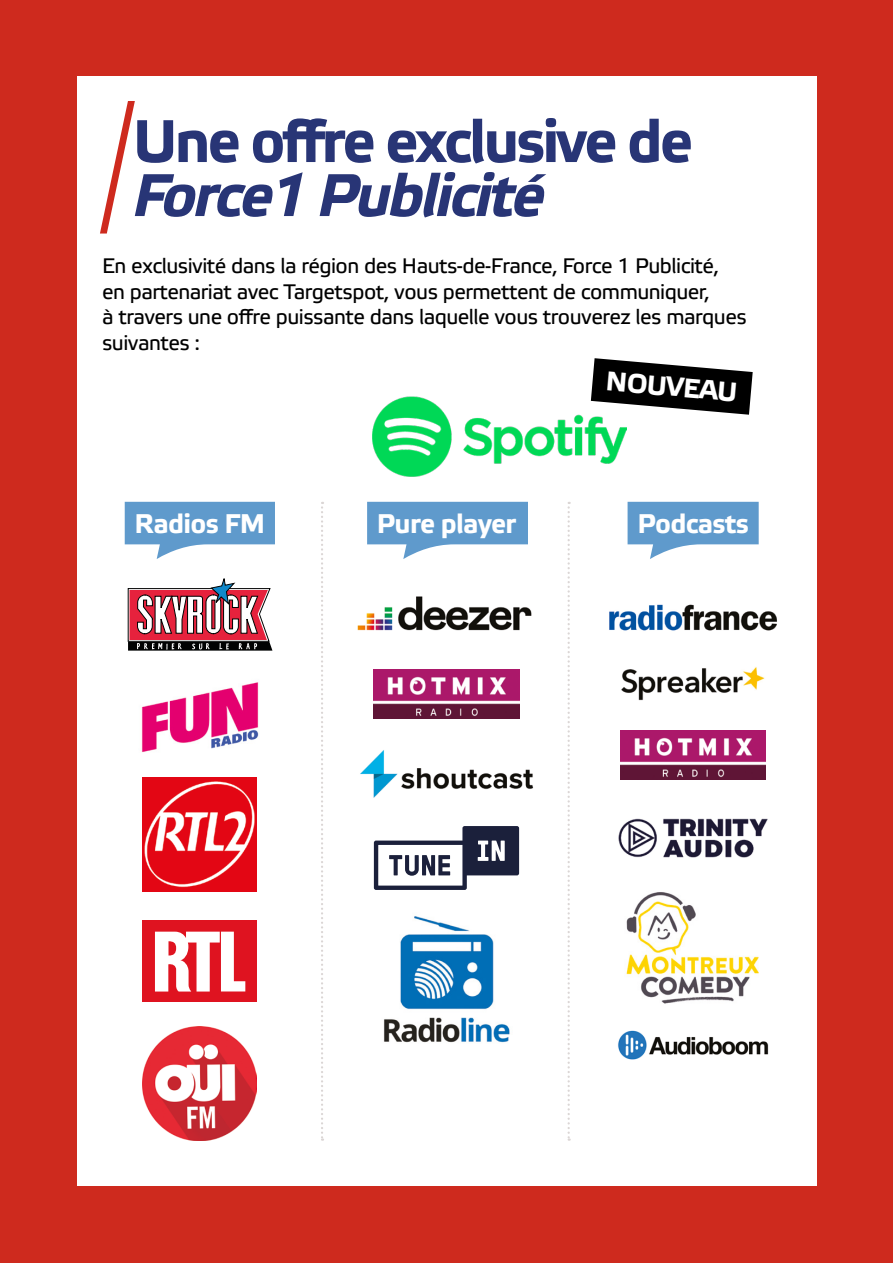
<style>
.page{position:relative;width:893px;height:1263px;background:#fff}
.page>*{position:absolute;margin:0;border:0;box-sizing:border-box;transform-origin:0 0}
.t1{font:700 60px "Etelka Text Pro";letter-spacing:-.05em;color:#283576}
.t2{font:italic 700 60px "Etelka Text Pro";letter-spacing:-.05em;color:#283576}
.t3{font:700 27px "Etelka Text Pro";letter-spacing:-.025em;color:#fff}
.t4{font:21px/25.5px "Etelka Text Pro";letter-spacing:-.025em;color:#000}
</style>
<div class="page">
<div style="left:0;top:0;width:893px;height:1263px;background:linear-gradient(to right,#ce2c20,#cf2e22)"></div>
<div style="left:77px;top:77px;width:739px;height:1109px;background:#fff"></div>
<svg style="left:321px;top:502px;width:2px;height:639px"></svg>
<svg style="left:568px;top:508px;width:2px;height:633px"></svg>
<svg style="left:100px;top:101px;width:35px;height:133px"></svg>
<svg style="left:128px;top:578px;width:144px;height:73px"></svg>
<img style="left:609px;top:604px;width:168px;height:27px">
<img style="left:621px;top:667px;width:144px;height:34px">
<img style="left:618px;top:818px;width:150px;height:40px">
<img style="left:626px;top:892px;width:133px;height:112px">
<img style="left:618px;top:1030px;width:151px;height:30px">
<img style="left:357px;top:596px;width:175px;height:35px">
<img style="left:374px;top:670px;width:145px;height:48px">
<img style="left:620px;top:730px;width:146px;height:49px">
<img style="left:360px;top:750px;width:174px;height:48px">
<svg style="left:374px;top:826px;width:145px;height:64px"></svg>
<img style="left:383px;top:916px;width:127px;height:127px">
<img style="left:141px;top:682px;width:118px;height:70px">
<img style="left:143px;top:777px;width:114px;height:114px">
<div style="left:143px;top:920px;width:114px;height:82px;background:#df1320"></div>
<svg style="left:155px;top:932px;width:90px;height:59px"></svg>
<img style="left:143px;top:1026px;width:114px;height:114px">
<svg style="left:125px;top:502px;width:150px;height:57px"></svg>
<svg style="left:367px;top:502px;width:161px;height:57px"></svg>
<svg style="left:628px;top:502px;width:131px;height:57px"></svg>
<svg style="left:594px;top:358px;width:159px;height:57px"></svg>
<img style="left:372px;top:365px;width:254px;height:143px">
<h1 class="t1" style="left:133px;top:108px;width:562px">Une offre exclusive de</h1>
<h1 class="t2" style="left:133px;top:162px;width:414px">Force1 Publicité</h1>
<p class="t4" style="left:102px;top:254px;width:646px">En exclusivité dans la région des Hauts-de-France, Force 1 Publicité, en partenariat avec Targetspot, vous permettent de communiquer,<br>à travers une offre puissante dans laquelle vous trouverez les marques suivantes :</p>
<p class="t3" style="left:607px;top:366px;width:133px;rotate:5deg">NOUVEAU</p>
<p class="t3" style="left:135px;top:508px;width:132px">Radios FM</p>
<p class="t3" style="left:377px;top:508px;width:141px">Pure player</p>
<p class="t3" style="left:637px;top:508px;width:113px">Podcasts</p>
</div>
